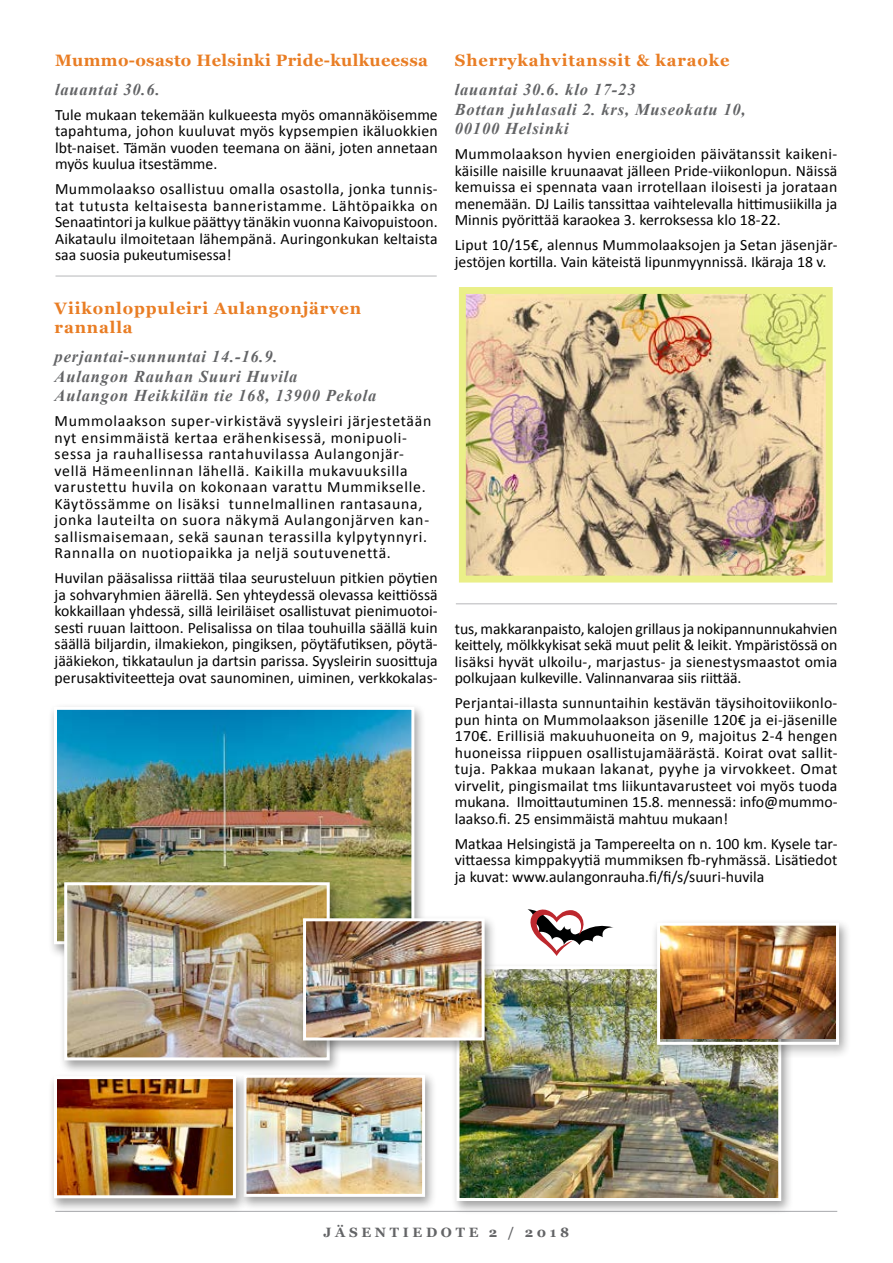
<style>
.page{position:relative;width:893px;height:1263px;background:#fff}
.page>*{position:absolute;margin:0;border:0;box-sizing:border-box;transform-origin:0 0}
.t1{font:italic 700 16.5px/19.8px "Times New Roman";letter-spacing:.05em;color:#636466}
.t2{font:700 16.5px/19.8px "Georgia";letter-spacing:.05em;color:#e97d24}
.t3{font:700 16.5px "Georgia";letter-spacing:.02em;color:#e97d24}
.t4{font:15.75px/16.5px "Calibri";letter-spacing:.015em;color:#000;text-align:justify}
.t5{font:15.75px/16.5px "Calibri";letter-spacing:.045em;color:#000}
.t6{font:700 13.5px "Georgia";letter-spacing:.275em;color:#636466}
</style>
<div class="page">
<hr style="left:55px;top:1211px;width:782px;height:1px;background:#a7a9ac">
<div style="left:450px;top:962px;width:343px;height:253px;background:#000;opacity:.38"></div>
<img style="left:460px;top:970px;width:317px;height:227px">
<div style="left:456px;top:966px;width:325px;height:235px;border:3px solid #fff"></div>
<div style="left:48px;top:703px;width:379px;height:255px;background:#000;opacity:.38"></div>
<img style="left:58px;top:711px;width:352px;height:203px">
<div style="left:54px;top:707px;width:360px;height:237px;border:3px solid #fff"></div>
<div style="left:58px;top:878px;width:284px;height:196px;background:#000;opacity:.38"></div>
<img style="left:68px;top:886px;width:258px;height:170px">
<div style="left:64px;top:882px;width:266px;height:178px;border:3px solid #fff"></div>
<hr style="left:56px;top:276px;width:381px;height:1px;background:#808285">
<img style="left:467px;top:295px;width:358px;height:279px">
<div style="left:459px;top:287px;width:374px;height:295px;border:7px solid #eaef88"></div>
<hr style="left:456px;top:603px;width:381px;height:1px;background:#808285">
<div style="left:238px;top:1071px;width:199px;height:140px;background:#000;opacity:.38"></div>
<img style="left:248px;top:1079px;width:173px;height:114px">
<div style="left:243px;top:1075px;width:182px;height:122px;border:3px solid #fff"></div>
<div style="left:48px;top:1072px;width:200px;height:141px;background:#000;opacity:.38"></div>
<img style="left:58px;top:1080px;width:174px;height:114px">
<div style="left:54px;top:1076px;width:182px;height:122px;border:3px solid #fff"></div>
<div style="left:651px;top:919px;width:200px;height:140px;background:#000;opacity:.38"></div>
<img style="left:661px;top:927px;width:174px;height:112px">
<div style="left:657px;top:923px;width:182px;height:122px;border:3px solid #fff"></div>
<div style="left:297px;top:914px;width:200px;height:141px;background:#000;opacity:.38"></div>
<img style="left:307px;top:922px;width:174px;height:114px">
<div style="left:303px;top:918px;width:182px;height:122px;border:3px solid #fff"></div>
<svg style="left:527px;top:909px;width:86px;height:47px"></svg>
<p class="t3" style="left:55px;top:50px;width:374px">Mummo-osasto Helsinki Pride-kulkueessa</p>
<p class="t1" style="left:55px;top:79px;width:106px">lauantai 30.6.</p>
<p class="t4" style="left:55px;top:106px;width:384px">Tule mukaan tekemään kulkueesta myös omannäköisemme tapahtuma, johon kuuluvat myös kypsempien ikäluokkien lbt-naiset. Tämän vuoden teemana on ääni, joten annetaan myös kuulua itsestämme.</p>
<p class="t4" style="left:55px;top:180px;width:384px">Mummolaakso osallistuu omalla osastolla, jonka tunnis&shy;tat tutusta keltaisesta banneristamme. Lähtöpaikka on Senaatintori ja kulkue päättyy tänäkin vuonna Kaivopuistoon.<br>Aikataulu ilmoitetaan lähempänä. Auringonkukan keltaista saa suosia pukeutumisessa!</p>
<p class="t2" style="left:55px;top:298px;width:308px">Viikonloppuleiri Aulangonjärven rannalla</p>
<p class="t1" style="left:55px;top:346px;width:323px">perjantai-sunnuntai 14.-16.9.<br>Aulangon Rauhan Suuri Huvila<br>Aulangon Heikkilän tie 168, 13900 Pekola</p>
<p class="t5" style="left:55px;top:412px;width:378px">Mummolaakson super-virkistävä syysleiri järjestetään nyt ensimmäistä kertaa erähenkisessä, monipuoli&shy;sessa ja rauhallisessa rantahuvilassa Aulangonjär&shy;vellä Hämeenlinnan lähellä. Kaikilla mukavuuksilla varustettu huvila on kokonaan varattu Mummikselle.<br>Käytössämme on lisäksi tunnelmallinen rantasauna, jonka lauteilta on suora näkymä Aulangonjärven kan&shy;sallismaisemaan, sekä saunan terassilla kylpytynnyri.<br>Rannalla on nuotiopaikka ja neljä soutuvenettä.</p>
<p class="t4" style="left:55px;top:569px;width:385px">Huvilan pääsalissa riittää tilaa seurusteluun pitkien pöytien ja sohvaryhmien äärellä. Sen yhteydessä olevassa keittiössä kokkaillaan yhdessä, sillä leiriläiset osallistuvat pienimuotoi&shy;sesti ruuan laittoon. Pelisalissa on tilaa touhuilla säällä kuin säällä biljardin, ilmakiekon, pingiksen, pöytäfutiksen, pöytä&shy;jääkiekon, tikkataulun ja dartsin parissa. Syysleirin suosittuja perusaktiviteetteja ovat saunominen, uiminen, verkkokalas-</p>
<p class="t2" style="left:455px;top:51px;width:276px">Sherrykahvitanssit &amp; karaoke</p>
<p class="t1" style="left:455px;top:79px;width:292px">lauantai 30.6. klo 17-23<br>Bottan juhlasali 2. krs, Museokatu 10,<br>00100 Helsinki</p>
<p class="t4" style="left:455px;top:145px;width:384px">Mummolaakson hyvien energioiden päivätanssit kaikeni&shy;käisille naisille kruunaavat jälleen Pride-viikonlopun. Näissä kemuissa ei spennata vaan irrotellaan iloisesti ja jorataan menemään. DJ Lailis tanssittaa vaihtelevalla hittimusiikilla ja Minnis pyörittää karaokea 3. kerroksessa klo 18-22.</p>
<p class="t4" style="left:455px;top:237px;width:384px">Liput 10/15€, alennus Mummolaaksojen ja Setan jäsenjär&shy;jestöjen kortilla. Vain käteistä lipunmyynnissä. Ikäraja 18 v.</p>
<p class="t4" style="left:455px;top:620px;width:384px">tus, makkaranpaisto, kalojen grillaus ja nokipannunnukahvien keittely, mölkkykisat sekä muut pelit &amp; leikit. Ympäristössä on lisäksi hyvät ulkoilu-, marjastus- ja sienestysmaastot omia polkujaan kulkeville. Valinnanvaraa siis riittää.</p>
<p class="t4" style="left:455px;top:694px;width:384px">Perjantai-illasta sunnuntaihin kestävän täysihoitoviikonlo&shy;pun hinta on Mummolaakson jäsenille 120€ ja ei-jäsenille 170€. Erillisiä makuuhuoneita on 9, majoitus 2-4 hengen huoneissa riippuen osallistujamäärästä. Koirat ovat sallit&shy;tuja. Pakkaa mukaan lakanat, pyyhe ja virvokkeet. Omat virvelit, pingismailat tms liikuntavarusteet voi myös tuoda mukana. Ilmoittautuminen 15.8. mennessä: info@mummo&shy;laakso.fi. 25 ensimmäistä mahtuu mukaan!</p>
<p class="t4" style="left:455px;top:835px;width:384px">Matkaa Helsingistä ja Tampereelta on n. 100 km. Kysele tar&shy;vittaessa kimppakyytiä mummiksen fb-ryhmässä. Lisätiedot ja kuvat: www.aulangonrauha.fi/fi/s/suuri-huvila</p>
<p class="t6" style="left:323px;top:1224px;width:247px">JÄSENTIEDOTE 2 / 2018</p>
</div>
